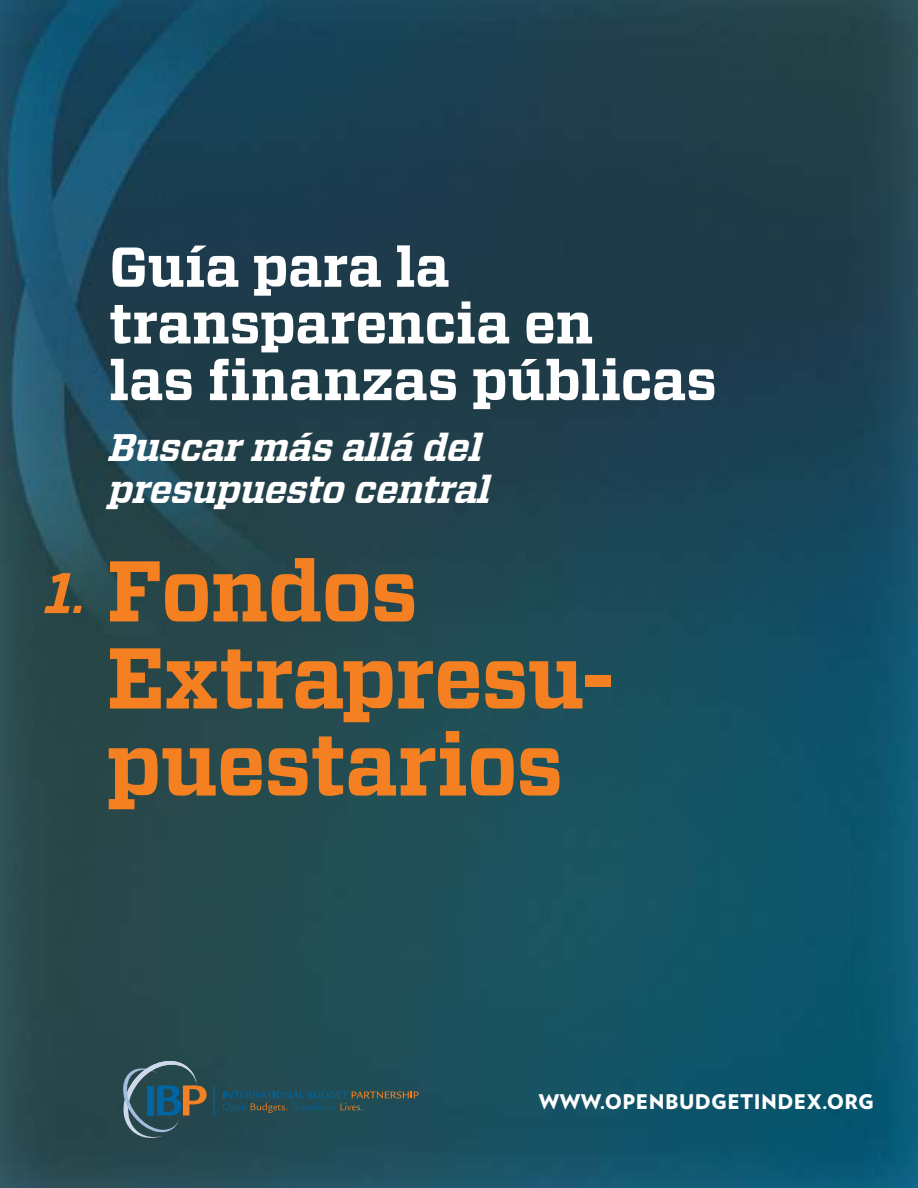
<style>
.page{position:relative;width:918px;height:1188px;background:#fff}
.page>*{position:absolute;margin:0;border:0;box-sizing:border-box;transform-origin:0 0}
.t1{font:700 85.95px/87px "Vitesse";letter-spacing:-.015em;color:#f48022}
.t2{font:italic 700 57px "Vitesse";color:#f48024}
.t3{font:700 56.1px/56.7px "Vitesse";letter-spacing:-.005em;color:#fff}
.t4{font:italic 700 38.4px/42.6px "Vitesse";letter-spacing:-.02em;color:#fff}
.t5{font:900 20.25px "Verlag";letter-spacing:.02em;color:#fff}
.s1{font-size:45.3px}
</style>
<div class="page">
<img style="left:0;top:0;width:918px;height:1188px">
<svg style="left:223px;top:1091px;width:196px;height:22px;background:#2b5058"></svg>
<hr style="left:214px;top:1085px;width:1px;height:31px;background:#0065a4">
<svg style="left:123px;top:1061px;width:84px;height:77px;background:#415e66"></svg>
<p class="t2" style="left:45px;top:568px;width:42px">1<span class="s1">.</span></p>
<p class="t3" style="left:109px;top:242px;width:609px">Guía para la transparencia en<br>las finanzas públicas</p>
<p class="t4" style="left:109px;top:428px;width:384px">Buscar más allá del presupuesto central</p>
<h1 class="t1" style="left:107px;top:552px;width:510px">Fondos<br>Extrapresu&shy;puestarios</h1>
<p class="t5" style="left:539px;top:1094px;width:337px">WWW.OPENBUDGETINDEX.ORG</p>
</div>
